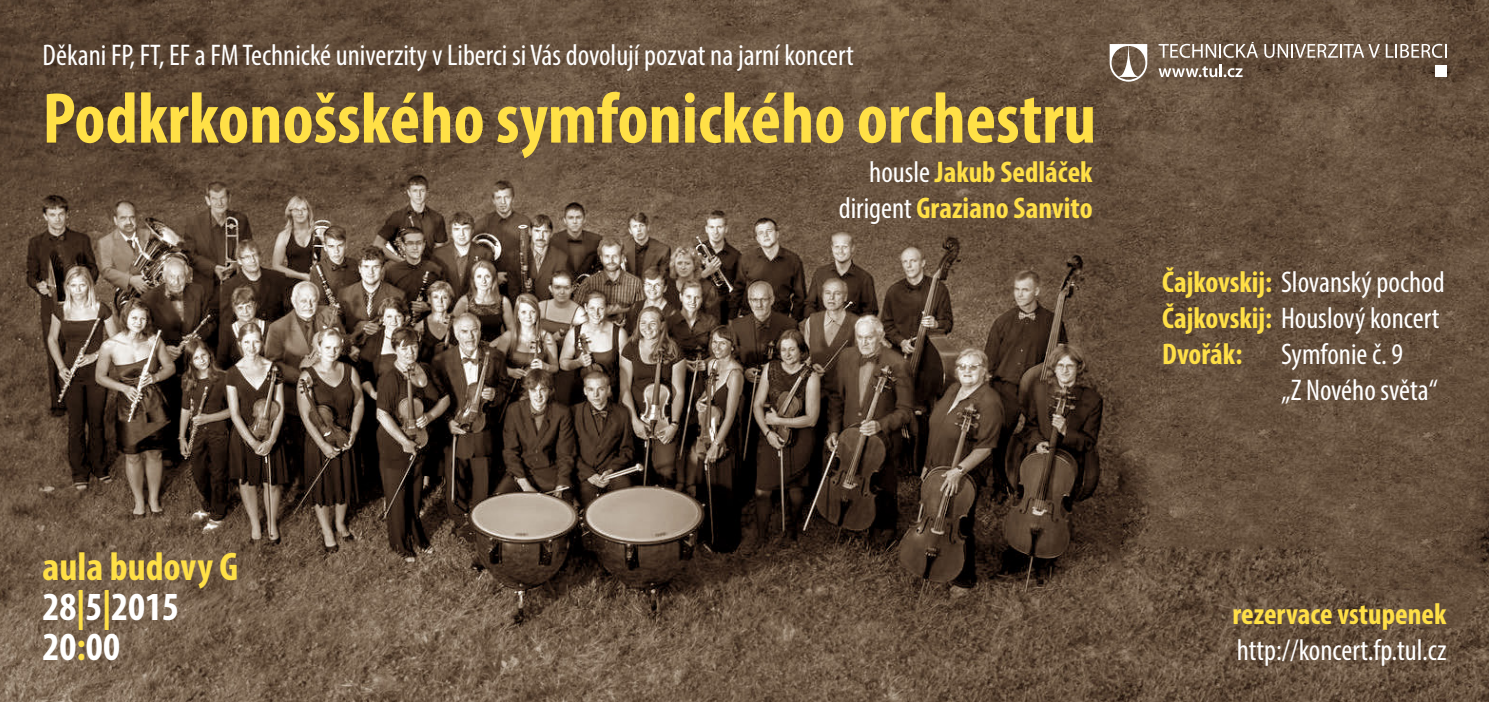
<style>
.page{position:relative;width:1489px;height:702px;background:#fff}
.page>*{position:absolute;margin:0;border:0;box-sizing:border-box;transform-origin:0 0}
.t1{font:700 condensed 72.5px "Myriad Pro";color:#ffe046}
.t2{font:700 condensed 40px/40px "Myriad Pro";color:#ffe046}
.t3{font:condensed 30px/36px "Myriad Pro";color:#fff}
.t4{font:700 condensed 30px "Myriad Pro";color:#ffe046}
.s1{color:#fff}
.s2{font-weight:400;color:#fff}
.s3{font-weight:700;color:#ffe046}
</style>
<div class="page">
<img style="left:0;top:0;width:1488px;height:702px">
<svg style="left:1109px;top:44px;width:38px;height:38px"></svg>
<svg style="left:1158px;top:64px;width:84px;height:13px"></svg>
<svg style="left:1158px;top:43px;width:99px;height:15px"></svg>
<svg style="left:1264px;top:44px;width:115px;height:14px"></svg>
<svg style="left:1385px;top:44px;width:61px;height:14px"></svg>
<div style="left:1434px;top:66px;width:12px;height:11px;background:#fff"></div>
<p class="t3" style="left:43px;top:37px;width:812px">Děkani FP, FT, EF a FM Technické univerzity v Liberci si Vás dovolují pozvat na jarní koncert</p>
<p class="t1" style="left:43px;top:73px;width:1055px">Podkrkonošského symfonického orchestru</p>
<p class="t2" style="left:43px;top:545px;width:197px">aula budovy G<br><span class="s1">28</span>|<span class="s1">5</span>|<span class="s1">2015<br>20</span>:<span class="s1">00</span></p>
<p class="t4" style="left:869px;top:153px;width:225px"><span class="s2">housle</span> Jakub Sedláček</p>
<p class="t4" style="left:838px;top:189px;width:255px"><span class="s2">dirigent</span> Graziano Sanvito</p>
<p class="t3" style="left:1161px;top:263px;width:284px"><span class="s3">Čajkovskij:</span> Slovanský pochod</p>
<p class="t3" style="left:1161px;top:299px;width:279px"><span class="s3">Čajkovskij:</span> Houslový koncert</p>
<p class="t4" style="left:1161px;top:335px;width:82px">Dvořák:</p>
<p class="t3" style="left:1280px;top:335px;width:123px">Symfonie č. 9</p>
<p class="t3" style="left:1280px;top:371px;width:158px">„Z Nového světa“</p>
<p class="t3" style="left:1232px;top:595px;width:215px"><span class="s3">rezervace vstupenek </span>http://koncert.fp.tul.cz</p>
</div>
